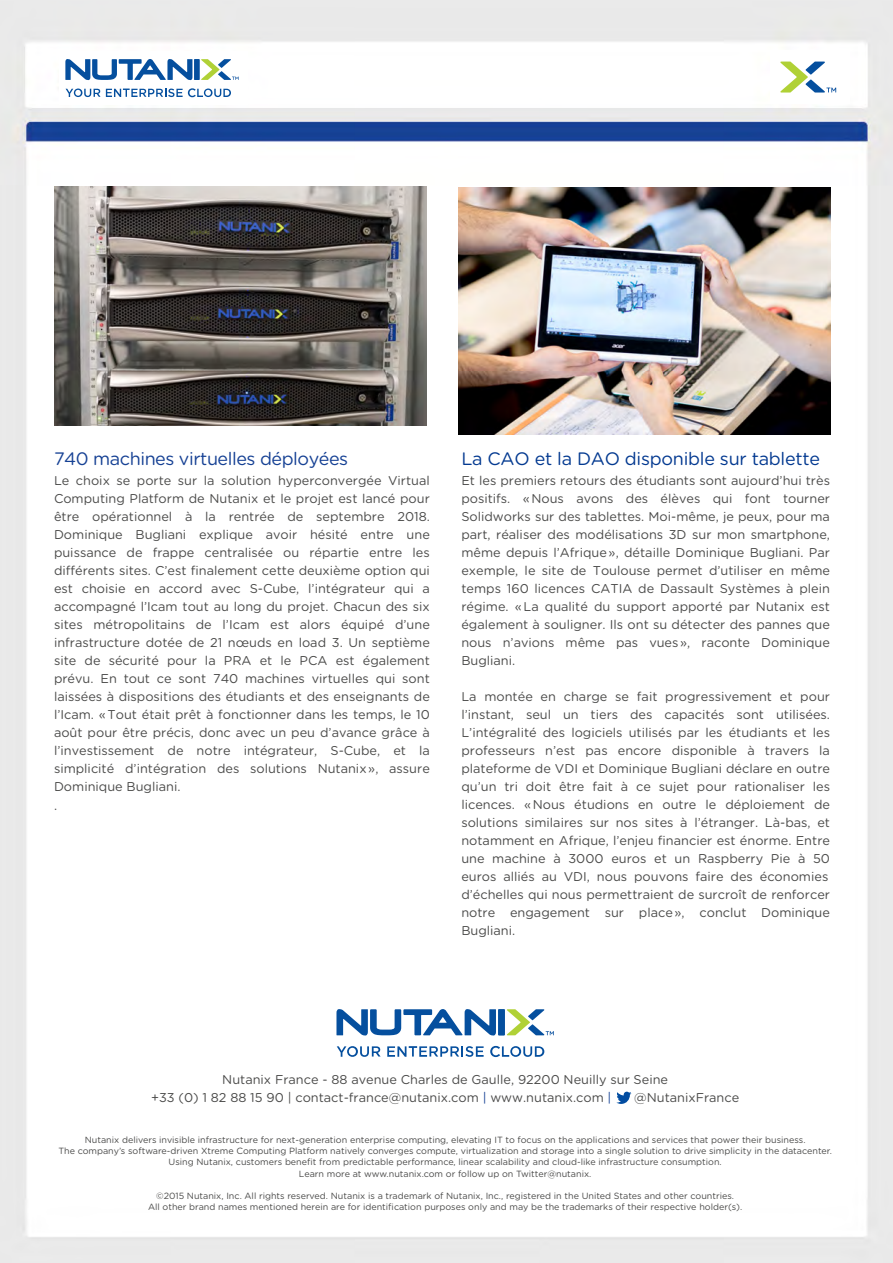
<style>
.page{position:relative;width:893px;height:1263px;background:#fff}
.page>*{position:absolute;margin:0;border:0;box-sizing:border-box;transform-origin:0 0}
.t1{font:18px "Gotham Rounded";letter-spacing:-.015em;color:#033990}
.t2{font:18px "Gotham Rounded";letter-spacing:-.025em;color:#164194}
.t3{font:12.75px/18px "Gotham Rounded";color:#4a4a49}
.t4{font:9px/11.2px "Gotham Rounded";color:#4a4a49;text-align:center}
.s1{color:#164194}
</style>
<div class="page">
<img style="left:0;top:1px;width:893px;height:1262px">
<svg style="left:616px;top:1092px;width:15px;height:12px"></svg>
<img style="left:54px;top:186px;width:372px;height:239px">
<img style="left:459px;top:187px;width:371px;height:248px">
<div style="left:328px;top:999px;width:237px;height:67px;background:#fff"></div>
<svg style="left:336px;top:1009px;width:218px;height:48px"></svg>
<div style="left:59px;top:51px;width:188px;height:53px;background:#fff"></div>
<div style="left:194px;top:59px;width:5px;height:21px;background:#054f9e"></div>
<svg style="left:65px;top:59px;width:127px;height:21px"></svg>
<svg style="left:66px;top:88px;width:165px;height:9px"></svg>
<svg style="left:201px;top:59px;width:38px;height:21px"></svg>
<div style="left:770px;top:50px;width:79px;height:53px;background:#fff"></div>
<svg style="left:780px;top:62px;width:56px;height:31px"></svg>
<p class="t2" style="left:54px;top:447px;width:296px">740 machines virtuelles déployées</p>
<p class="t3" style="left:54px;top:471px;width:377px">Le choix se porte sur la solution hyperconvergée Virtual Computing Platform de Nutanix et le projet est lancé pour être opérationnel à la rentrée de septembre 2018.<br>Dominique Bugliani explique avoir hésité entre une puissance de frappe centralisée ou répartie entre les différents sites. C’est finalement cette deuxième option qui est choisie en accord avec S-Cube, l’intégrateur qui a accompagné l’Icam tout au long du projet. Chacun des six sites métropolitains de l’Icam est alors équipé d’une infrastructure dotée de 21 nœuds en load 3. Un septième site de sécurité pour la PRA et le PCA est également prévu. En tout ce sont 740 machines virtuelles qui sont laissées à dispositions des étudiants et des enseignants de l’Icam. « Tout était prêt à fonctionner dans les temps, le 10 août pour être précis, donc avec un peu d’avance grâce à l’investissement de notre intégrateur, S-Cube, et la simplicité d’intégration des solutions Nutanix », assure Dominique Bugliani.<br>.</p>
<p class="t1" style="left:461px;top:447px;width:360px">La CAO et la DAO disponible sur tablette</p>
<p class="t3" style="left:461px;top:471px;width:370px;text-align:justify">Et les premiers retours des étudiants sont aujourd’hui très positifs. « Nous avons des élèves qui font tourner Solidworks sur des tablettes. Moi-même, je peux, pour ma part, réaliser des modélisations 3D sur mon smartphone, même depuis l’Afrique », détaille Dominique Bugliani. Par exemple, le site de Toulouse permet d’utiliser en même temps 160 licences CATIA de Dassault Systèmes à plein régime. « La qualité du support apporté par Nutanix est également à souligner. Ils ont su détecter des pannes que nous n’avions même pas vues », raconte Dominique Bugliani.</p>
<p class="t3" style="left:461px;top:687px;width:370px">La montée en charge se fait progressivement et pour l’instant, seul un tiers des capacités sont utilisées.<br>L’intégralité des logiciels utilisés par les étudiants et les professeurs n’est pas encore disponible à travers la plateforme de VDI et Dominique Bugliani déclare en outre qu’un tri doit être fait à ce sujet pour rationaliser les licences. « Nous étudions en outre le déploiement de solutions similaires sur nos sites à l’étranger. Là-bas, et notamment en Afrique, l’enjeu financier est énorme. Entre une machine à 3000 euros et un Raspberry Pie à 50 euros alliés au VDI, nous pouvons faire des économies d’échelles qui nous permettraient de surcroît de renforcer notre engagement sur place », conclut Dominique Bugliani.</p>
<p class="t3" style="left:151px;top:1070px;width:518px;text-indent:71px">Nutanix France - 88 avenue Charles de Gaulle, 92200 Neuilly sur Seine +33 (0) 1 82 88 15 90 | contact-france@nutanix.com <span class="s1">|</span> www.nutanix.com <span class="s1">|</span></p>
<p class="t3" style="left:634px;top:1088px;width:107px">@NutanixFrance</p>
<p class="t4" style="left:58px;top:1133px;width:775px">Nutanix delivers invisible infrastructure for next-generation enterprise computing, elevating IT to focus on the applications and services that power their business.<br>The company’s software-driven Xtreme Computing Platform natively converges compute, virtualization and storage into a single solution to drive simplicity in the datacenter.<br>Using Nutanix, customers benefit from predictable performance, linear scalability and cloud-like infrastructure consumption.<br>Learn more at www.nutanix.com or follow up on Twitter@nutanix.</p>
<p class="t4" style="left:148px;top:1190px;width:595px">©2015 Nutanix, Inc. All rights reserved. Nutanix is a trademark of Nutanix, Inc., registered in the United States and other countries.<br>All other brand names mentioned herein are for identification purposes only and may be the trademarks of their respective holder(s).</p>
</div>
